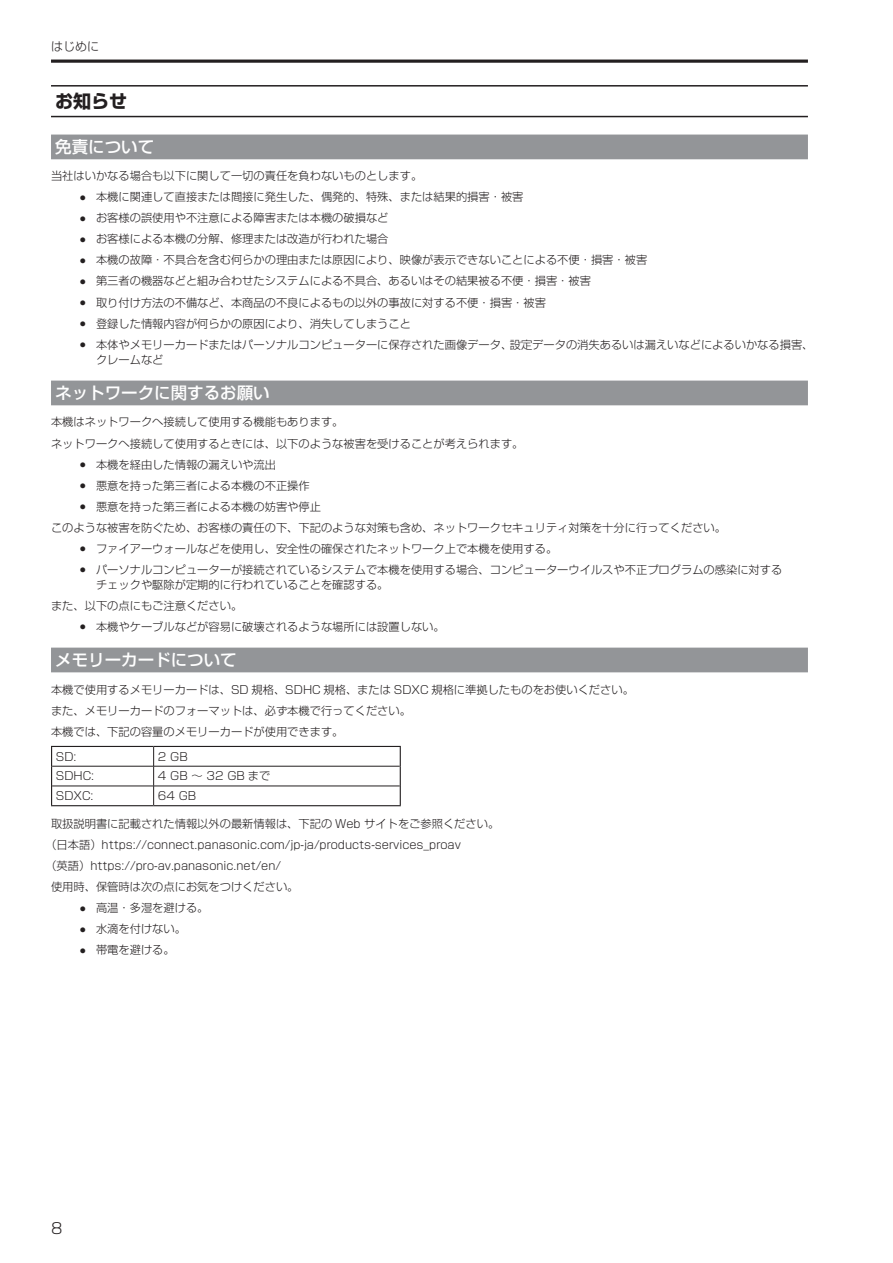
<style>
.page{position:relative;width:893px;height:1263px;background:#fff}
.page>*{position:absolute;margin:0;border:0;box-sizing:border-box;transform-origin:0 0}
.t1{font:700 18px "Shin Go Pro";color:#231f20}
.t2{font:500 16.5px "Shin Go Pro";color:#fff}
.t3{font:300 15px "Shin Go Pro";color:#231f20}
.t4{font:300 12px "Shin Go Pro";color:#231f20}
.t5{font:300 11.25px/21px "Shin Go Pro";color:#231f20}
.s1{font-family:"Arial";font-weight:400}
</style>
<div class="page">
<hr style="left:51px;top:60px;width:757px;height:3px;background:#231f20">
<hr style="left:51px;top:85px;width:757px;height:2px;background:#231f20">
<hr style="left:51px;top:116px;width:757px;height:1px;background:#231f20">
<div style="left:51px;top:135px;width:757px;height:24px;background:#939598"></div>
<div style="left:51px;top:381px;width:757px;height:24px;background:#939598"></div>
<div style="left:51px;top:648px;width:757px;height:24px;background:#939598"></div>
<hr style="left:51px;top:746px;width:103px;height:1px;background:#231f20">
<hr style="left:154px;top:746px;width:247px;height:1px;background:#231f20">
<svg style="left:51px;top:747px;width:1px;height:58px"></svg>
<svg style="left:400px;top:747px;width:1px;height:58px"></svg>
<hr style="left:51px;top:805px;width:103px;height:1px;background:#231f20">
<hr style="left:154px;top:805px;width:247px;height:1px;background:#231f20">
<hr style="left:52px;top:766px;width:102px;height:1px;background:#231f20">
<hr style="left:154px;top:766px;width:246px;height:1px;background:#231f20">
<hr style="left:52px;top:786px;width:102px;height:1px;background:#231f20">
<hr style="left:154px;top:786px;width:246px;height:1px;background:#231f20">
<svg style="left:153px;top:747px;width:1px;height:58px"></svg>
<p class="t4" style="left:51px;top:37px;width:49px">はじめに</p>
<h1 class="t1" style="left:55px;top:87px;width:74px">お知らせ</h1>
<h2 class="t2" style="left:55px;top:133px;width:101px">免責について</h2>
<p class="t5" style="left:51px;top:164px;width:373px">当社はいかなる場合も以下に関して一切の責任を負わないものとします。</p>
<p class="t5" style="left:80px;top:185px;width:446px"><span class="s1">●</span> 本機に関連して直接または間接に発生した、偶発的、特殊、または結果的損害・被害</p>
<p class="t5" style="left:80px;top:206px;width:311px"><span class="s1">●</span> お客様の誤使用や不注意による障害または本機の破損など</p>
<p class="t5" style="left:80px;top:227px;width:311px"><span class="s1">●</span> お客様による本機の分解、修理または改造が行われた場合</p>
<p class="t5" style="left:80px;top:248px;width:569px"><span class="s1">●</span> 本機の故障・不具合を含む何らかの理由または原因により、映像が表示できないことによる不便・損害・被害</p>
<p class="t5" style="left:80px;top:269px;width:513px"><span class="s1">●</span> 第三者の機器などと組み合わせたシステムによる不具合、あるいはその結果被る不便・損害・被害</p>
<p class="t5" style="left:80px;top:290px;width:468px"><span class="s1">●</span> 取り付け方法の不備など、本商品の不良によるもの以外の事故に対する不便・損害・被害</p>
<p class="t5" style="left:80px;top:311px;width:333px"><span class="s1">●</span> 登録した情報内容が何らかの原因により、消失してしまうこと</p>
<p class="t5" style="left:96px;top:335px;width:719px;line-height:15px;text-indent:-17px"><span class="s1">●</span> 本体やメモリーカードまたはパーソナルコンピューターに保存された画像データ、設定データの消失あるいは漏えいなどによるいかなる損害、クレームなど</p>
<h2 class="t2" style="left:55px;top:379px;width:216px">ネットワークに関するお願い</h2>
<p class="t5" style="left:51px;top:410px;width:474px">本機はネットワークへ接続して使用する機能もあります。<br>ネットワークへ接続して使用するときには、以下のような被害を受けることが考えられます。</p>
<p class="t5" style="left:80px;top:452px;width:198px"><span class="s1">●</span> 本機を経由した情報の漏えいや流出</p>
<p class="t5" style="left:80px;top:473px;width:232px"><span class="s1">●</span> 悪意を持った第三者による本機の不正操作</p>
<p class="t5" style="left:51px;top:494px;width:676px;text-indent:28px"><span class="s1">●</span> 悪意を持った第三者による本機の妨害や停止<br>このような被害を防ぐため、お客様の責任の下、下記のような対策も含め、ネットワークセキュリティ対策を十分に行ってください。</p>
<p class="t5" style="left:80px;top:536px;width:479px"><span class="s1">●</span> ファイアーウォールなどを使用し、安全性の確保されたネットワーク上で本機を使用する。</p>
<p class="t5" style="left:96px;top:560px;width:688px;line-height:15px;text-indent:-17px"><span class="s1">●</span> パーソナルコンピューターが接続されているシステムで本機を使用する場合、コンピューターウイルスや不正プログラムの感染に対するチェックや駆除が定期的に行われていることを確認する。</p>
<p class="t5" style="left:51px;top:593px;width:193px">また、以下の点にもご注意ください。</p>
<p class="t5" style="left:80px;top:614px;width:367px"><span class="s1">●</span> 本機やケーブルなどが容易に破壊されるような場所には設置しない。</p>
<h2 class="t2" style="left:55px;top:646px;width:183px">メモリーカードについて</h2>
<p class="t5" style="left:51px;top:677px;width:584px">本機で使用するメモリーカードは、SD 規格、SDHC 規格、または SDXC 規格に準拠したものをお使いください。また、メモリーカードのフォーマットは、必ず本機で行ってください。<br>本機では、下記の容量のメモリーカードが使用できます。</p>
<p class="t5" style="left:56px;top:744px;width:22px">SD:</p>
<p class="t5" style="left:158px;top:744px;width:31px">2 GB</p>
<p class="t5" style="left:56px;top:764px;width:40px">SDHC:</p>
<p class="t5" style="left:158px;top:764px;width:114px">4GB～32GBまで</p>
<p class="t5" style="left:56px;top:784px;width:39px">SDXC:</p>
<p class="t5" style="left:158px;top:784px;width:40px">64 GB</p>
<p class="t5" style="left:51px;top:812px;width:450px">取扱説明書に記載された情報以外の最新情報は、下記の Web サイトをご参照ください。</p>
<p class="t5" style="left:45px;top:833px;width:417px">（日本語）https://connect.panasonic.com/jp-ja/products-services_proav</p>
<p class="t5" style="left:45px;top:854px;width:237px">（英語）https://pro-av.panasonic.net/en/</p>
<p class="t5" style="left:51px;top:875px;width:249px">使用時、保管時は次の点にお気をつけください。</p>
<p class="t5" style="left:80px;top:896px;width:131px"><span class="s1">●</span> 高温・多湿を避ける。</p>
<p class="t5" style="left:80px;top:917px;width:108px"><span class="s1">●</span> 水滴を付けない。</p>
<p class="t5" style="left:80px;top:938px;width:97px"><span class="s1">●</span> 帯電を避ける。</p>
<h3 class="t3" style="left:51px;top:1216px;width:13px">8</h3>
</div>
